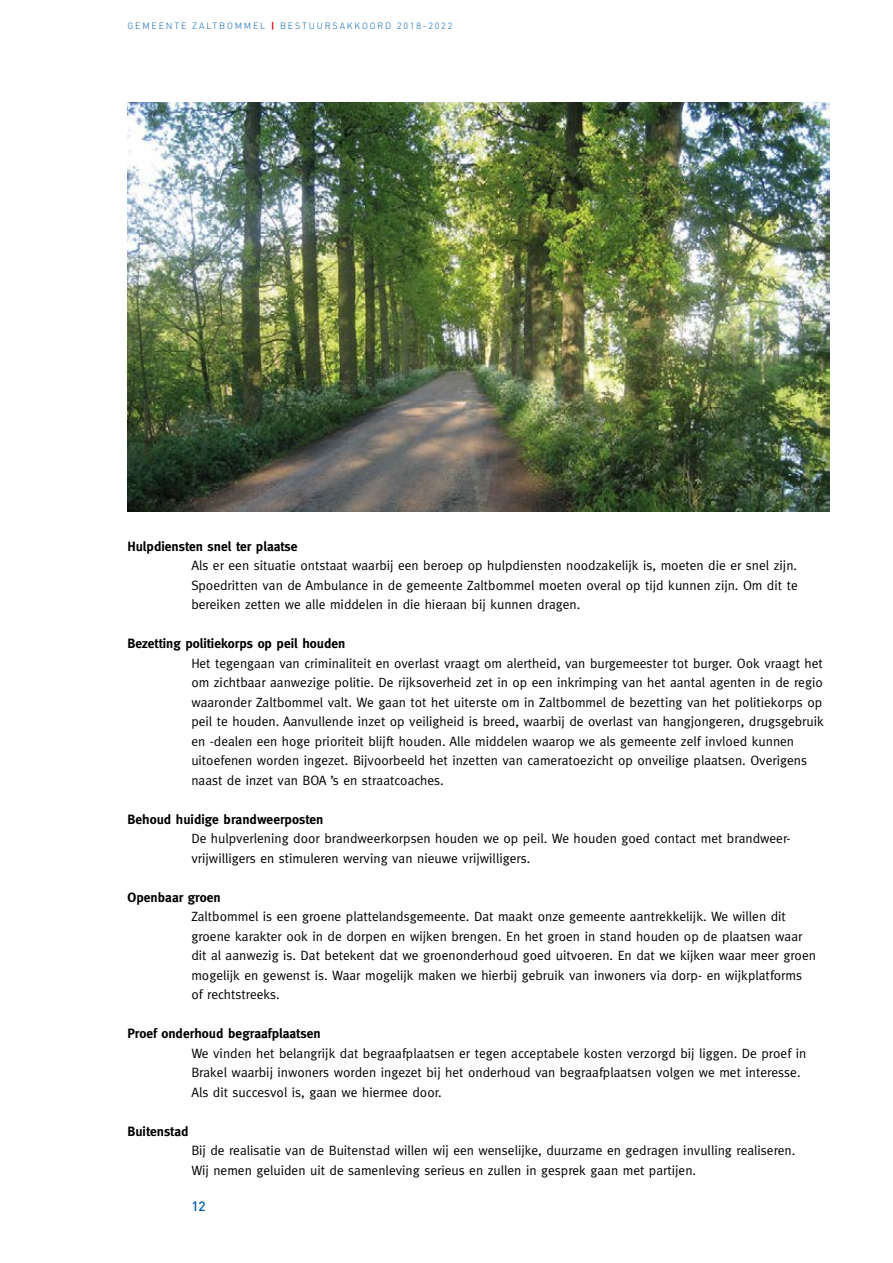
<style>
.page{position:relative;width:893px;height:1263px;background:#fff}
.page>*{position:absolute;margin:0;border:0;box-sizing:border-box;transform-origin:0 0}
.t1{font:13.5px/19.5px "Meta";color:#000}
.t2{font:700 13.5px "Meta";color:#000}
.t3{font:500 13.5px "DIN";color:#005ca9}
.t4{font:300 9px "DIN";letter-spacing:.2em;color:#005ca9}
.s1{font-weight:700;color:#d1050c}
</style>
<div class="page">
<img style="left:128px;top:102px;width:701px;height:409px">
<p class="t4" style="left:128px;top:20px;width:326px">GEMEENTE ZALTBOMMEL <span class="s1">|</span> BESTUURSAKKOORD 2018-2022</p>
<p class="t2" style="left:128px;top:538px;width:172px">Hulpdiensten snel ter plaatse</p>
<p class="t1" style="left:191px;top:555px;width:608px;text-align:justify">Als er een situatie ontstaat waarbij een beroep op hulpdiensten noodzakelijk is, moeten die er snel zijn.<br>Spoedritten van de Ambulance in de gemeente Zaltbommel moeten overal op tijd kunnen zijn. Om dit te bereiken zetten we alle middelen in die hieraan bij kunnen dragen.</p>
<p class="t2" style="left:128px;top:636px;width:219px">Bezetting politiekorps op peil houden</p>
<p class="t1" style="left:191px;top:653px;width:634px">Het tegengaan van criminaliteit en overlast vraagt om alertheid, van burgemeester tot burger. Ook vraagt het om zichtbaar aanwezige politie. De rijksoverheid zet in op een inkrimping van het aantal agenten in de regio waaronder Zaltbommel valt. We gaan tot het uiterste om in Zaltbommel de bezetting van het politiekorps op peil te houden. Aanvullende inzet op veiligheid is breed, waarbij de overlast van hangjongeren, drugsgebruik en -dealen een hoge prioriteit blijft houden. Alle middelen waarop we als gemeente zelf invloed kunnen uitoefenen worden ingezet. Bijvoorbeeld het inzetten van cameratoezicht op onveilige plaatsen. Overigens naast de inzet van BOA ’s en straatcoaches.</p>
<p class="t2" style="left:128px;top:811px;width:197px">Behoud huidige brandweerposten</p>
<p class="t1" style="left:191px;top:828px;width:599px">De hulpverlening door brandweerkorpsen houden we op peil. We houden goed contact met brandweer&shy;vrijwilligers en stimuleren werving van nieuwe vrijwilligers.</p>
<p class="t2" style="left:128px;top:889px;width:95px">Openbaar groen</p>
<p class="t1" style="left:191px;top:906px;width:626px">Zaltbommel is een groene plattelandsgemeente. Dat maakt onze gemeente aantrekkelijk. We willen dit groene karakter ook in de dorpen en wijken brengen. En het groen in stand houden op de plaatsen waar dit al aanwezig is. Dat betekent dat we groenonderhoud goed uitvoeren. En dat we kijken waar meer groen mogelijk en gewenst is. Waar mogelijk maken we hierbij gebruik van inwoners via dorp- en wijkplatforms of rechtstreeks.</p>
<p class="t2" style="left:128px;top:1025px;width:195px">Proef onderhoud begraafplaatsen</p>
<p class="t1" style="left:191px;top:1043px;width:616px">We vinden het belangrijk dat begraafplaatsen er tegen acceptabele kosten verzorgd bij liggen. De proef in<br>Brakel waarbij inwoners worden ingezet bij het onderhoud van begraafplaatsen volgen we met interesse.<br>Als dit succesvol is, gaan we hiermee door.</p>
<p class="t2" style="left:128px;top:1123px;width:63px">Buitenstad</p>
<p class="t1" style="left:191px;top:1140px;width:606px">Bij de realisatie van de Buitenstad willen wij een wenselijke, duurzame en gedragen invulling realiseren.<br>Wij nemen geluiden uit de samenleving serieus en zullen in gesprek gaan met partijen.</p>
<p class="t3" style="left:191px;top:1198px;width:16px">12</p>
</div>
